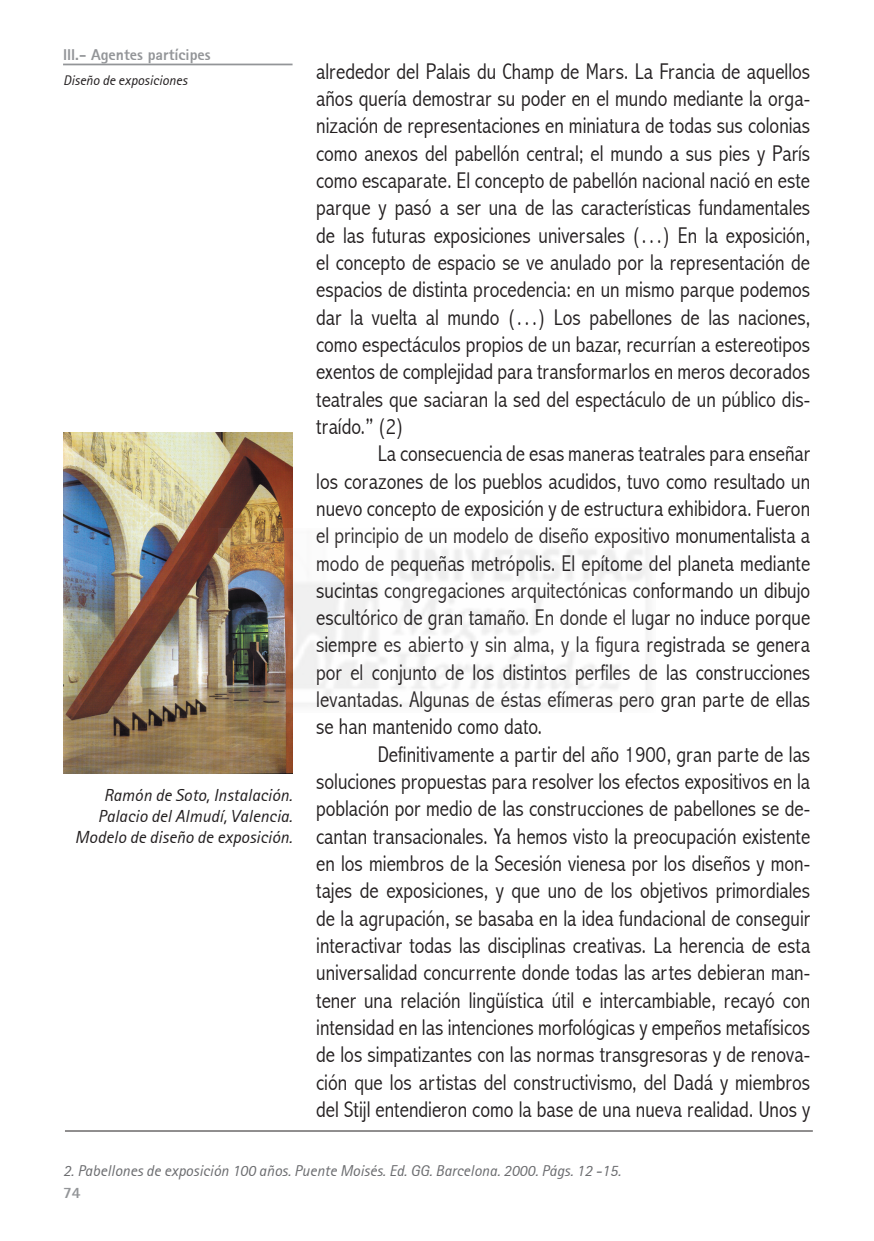
<style>
.page{position:relative;width:874px;height:1241px;background:#fff}
.page>*{position:absolute;margin:0;border:0;box-sizing:border-box;transform-origin:0 0}
.t1{font:300 condensed 22.75px/27.3px "Abadi";color:#231f20;text-align:justify}
.t2{font:italic 17.5px/21px "Rotis Sans Serif";color:#231f20;text-align:right}
.t3{font:italic 15.75px "Rotis Sans Serif";color:#6c6d70}
.t4{font:800 15.75px "Rotis Sans Serif";color:#939598}
.t5{font:italic 14px "Rotis Sans Serif";color:#231f20}
</style>
<div class="page">
<hr style="left:63px;top:64px;width:229px;height:1px;background:#939598">
<img style="left:63px;top:432px;width:229px;height:341px">
<hr style="left:65px;top:1130px;width:747px;height:1px;background:#231f20">
<img style="left:218px;top:528px;width:432px;height:184px">
<p class="t4" style="left:63px;top:45px;width:149px">III.- Agentes partícipes</p>
<p class="t5" style="left:63px;top:72px;width:126px">Diseño de exposiciones</p>
<p class="t2" style="left:75px;top:784px;width:219px">Ramón de Soto, Instalación.<br>Palacio del Almudí, Valencia.<br>Modelo de diseño de exposición.</p>
<p class="t1" style="left:316px;top:58px;width:495px">alrededor del Palais du Champ de Mars. La Francia de aquellos años quería demostrar su poder en el mundo mediante la orga&shy;nización de representaciones en miniatura de todas sus colonias como anexos del pabellón central; el mundo a sus pies y París como escaparate. El concepto de pabellón nacional nació en este parque y pasó a ser una de las características fundamentales de las futuras exposiciones universales (…) En la exposición, el concepto de espacio se ve anulado por la representación de espacios de distinta procedencia: en un mismo parque podemos dar la vuelta al mundo (…) Los pabellones de las naciones, como espectáculos propios de un bazar, recurrían a estereotipos exentos de complejidad para transformarlos en meros decorados teatrales que saciaran la sed del espectáculo de un público dis&shy;traído.” (2)</p>
<p class="t1" style="left:316px;top:440px;width:495px;text-indent:62px">La consecuencia de esas maneras teatrales para enseñar los corazones de los pueblos acudidos, tuvo como resultado un nuevo concepto de exposición y de estructura exhibidora. Fueron el principio de un modelo de diseño expositivo monumentalista a modo de pequeñas metrópolis. El epítome del planeta mediante sucintas congregaciones arquitectónicas conformando un dibujo escultórico de gran tamaño. En donde el lugar no induce porque siempre es abierto y sin alma, y la figura registrada se genera por el conjunto de los distintos perfiles de las construcciones levantadas. Algunas de éstas efímeras pero gran parte de ellas se han mantenido como dato.</p>
<p class="t1" style="left:316px;top:740px;width:495px;text-indent:62px">Definitivamente a partir del año 1900, gran parte de las soluciones propuestas para resolver los efectos expositivos en la población por medio de las construcciones de pabellones se de&shy;cantan transacionales. Ya hemos visto la preocupación existente en los miembros de la Secesión vienesa por los diseños y mon&shy;tajes de exposiciones, y que uno de los objetivos primordiales de la agrupación, se basaba en la idea fundacional de conseguir interactivar todas las disciplinas creativas. La herencia de esta universalidad concurrente donde todas las artes debieran man&shy;tener una relación lingüística útil e intercambiable, recayó con intensidad en las intenciones morfológicas y empeños metafísicos de los simpatizantes con las normas transgresoras y de renova&shy;ción que los artistas del constructivismo, del Dadá y miembros del Stijl entendieron como la base de una nueva realidad. Unos y</p>
<p class="t3" style="left:63px;top:1160px;width:559px">2. Pabellones de exposición 100 años. Puente Moisés. Ed. GG. Barcelona. 2000. Págs. 12 -15.</p>
<p class="t4" style="left:63px;top:1182px;width:19px">74</p>
</div>
